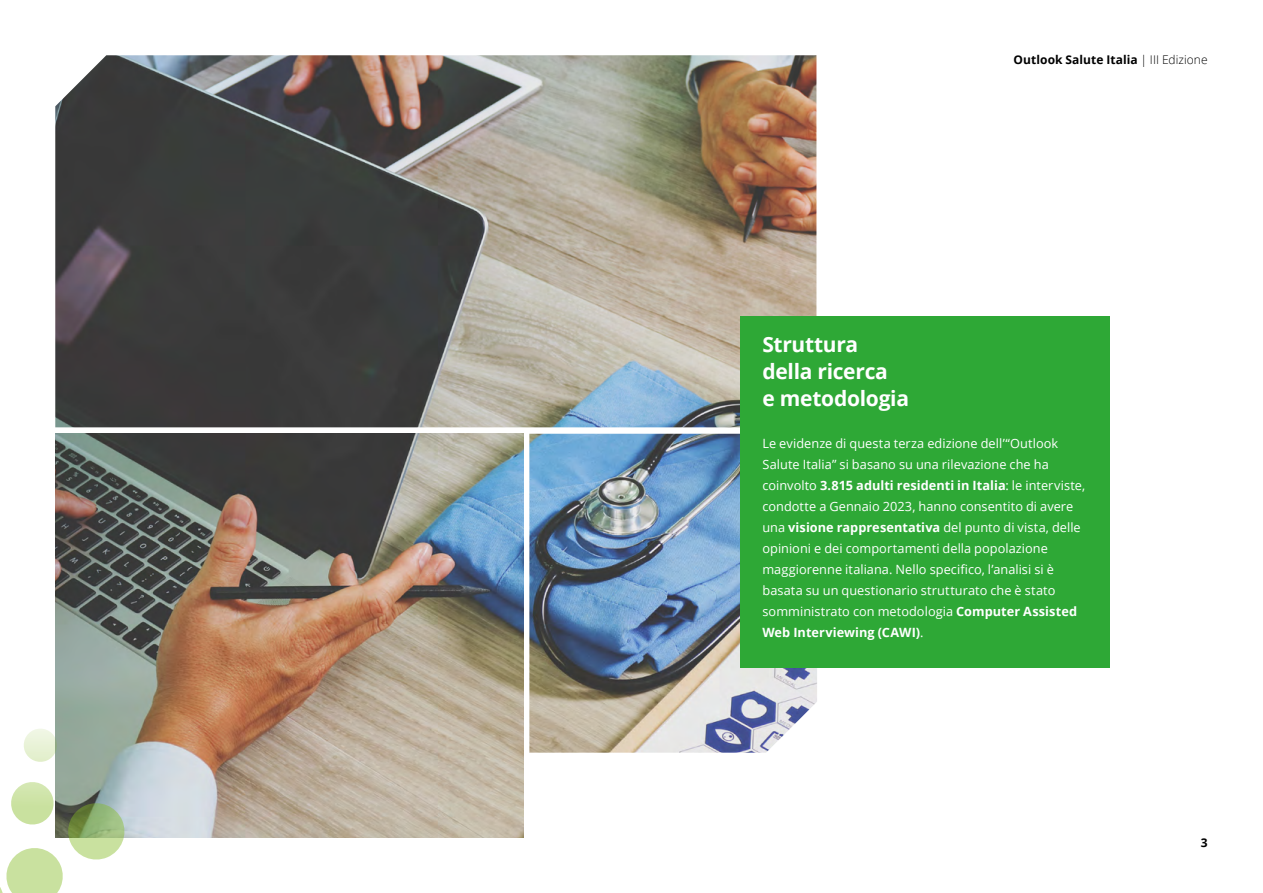
<style>
.page{position:relative;width:1263px;height:893px;background:#fff}
.page>*{position:absolute;margin:0;border:0;box-sizing:border-box;transform-origin:0 0}
.t1{font:700 21px "Open Sans";letter-spacing:-.015em;color:#fff}
.t2{font:12.75px/21px "Open Sans";letter-spacing:.005em;color:#fff}
.t3{font:700 12px "Open Sans";letter-spacing:.005em;color:#000}
.s1{font-weight:300}
.s2{font-weight:700}
</style>
<div class="page">
<img style="left:55px;top:55px;width:761px;height:372px">
<img style="left:55px;top:434px;width:468px;height:404px">
<img style="left:529px;top:434px;width:288px;height:319px">
<svg style="left:0;top:779px;width:128px;height:114px"></svg>
<svg style="left:24px;top:726px;width:35px;height:38px"></svg>
<div style="left:740px;top:316px;width:370px;height:351px;background:#2ea836"></div>
<p class="t3" style="left:1013px;top:52px;width:196px">Outlook Salute Italia <span class="s1">| III Edizione</span></p>
<p class="t1" style="left:762px;top:330px;width:97px">Struttura</p>
<p class="t1" style="left:762px;top:357px;width:127px">della ricerca</p>
<p class="t1" style="left:762px;top:384px;width:148px">e metodologia</p>
<p class="t2" style="left:762px;top:433px;width:324px">Le evidenze di questa terza edizione dell’“Outlook Salute Italia” si basano su una rilevazione che ha coinvolto <span class="s2">3.815 adulti residenti in Italia</span>: le interviste, condotte a Gennaio 2023, hanno consentito di avere una <span class="s2">visione rappresentativa</span> del punto di vista, delle opinioni e dei comportamenti della popolazione maggiorenne italiana. Nello specifico, l’analisi si è basata su un questionario strutturato che è stato somministrato con metodologia <span class="s2">Computer Assisted Web Interviewing (CAWI)</span>.</p>
<p class="t3" style="left:1201px;top:834px;width:8px">3</p>
</div>
